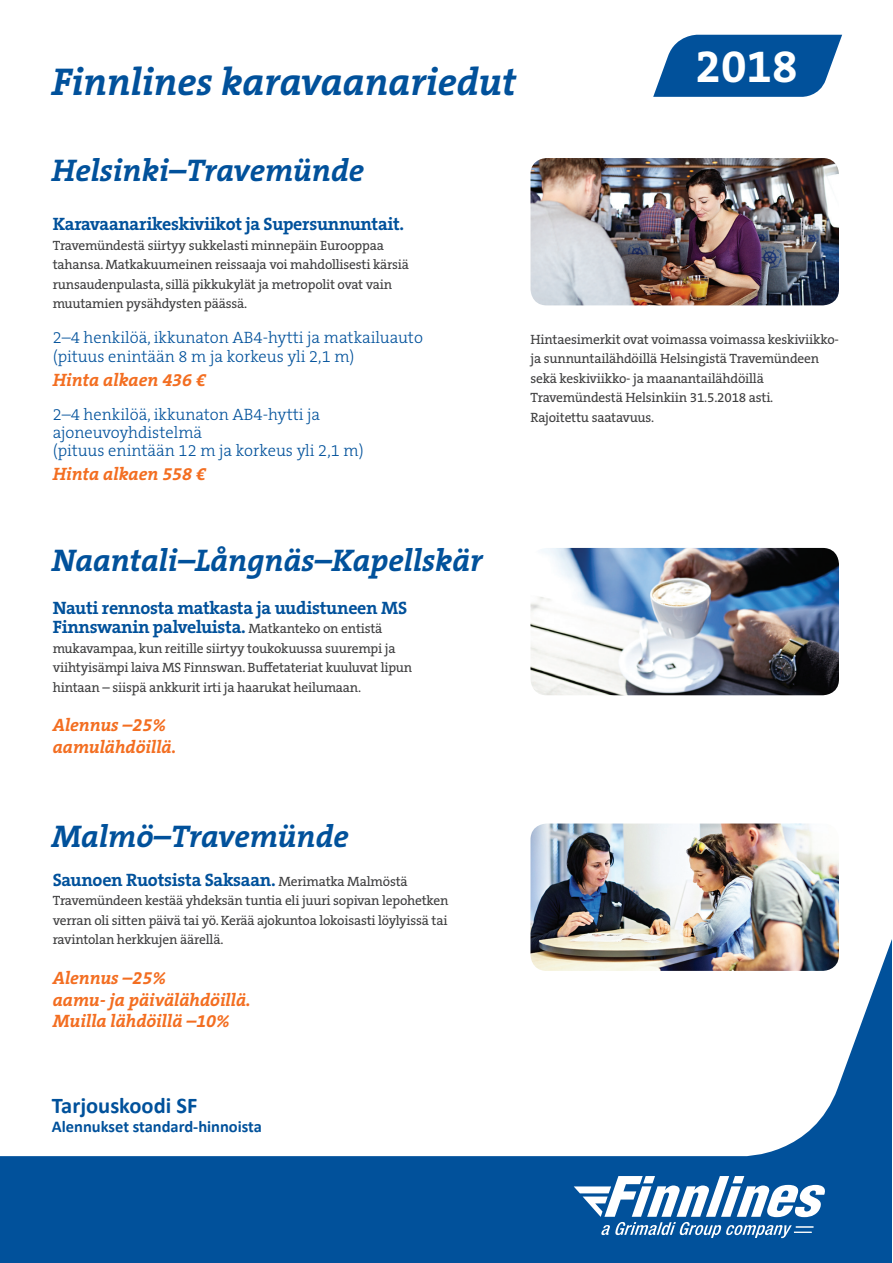
<style>
.page{position:relative;width:893px;height:1263px;background:#fff}
.page>*{position:absolute;margin:0;border:0;box-sizing:border-box;transform-origin:0 0}
.t1{font:700 46.5px "The Serif B Plus W7";color:#fff}
.t2{font:italic 700 39px "The Serif B Plus W7";color:#01519b}
.t3{font:italic 700 31.5px "The Serif B Plus W7";color:#01519b}
.t4{font:700 22.5px "Calibri";color:#01519b}
.t5{font:700 18px/19.5px "The Serif B Plus W7";letter-spacing:-.015em;color:#01519b}
.t6{font:italic 700 18px/21.6px "The Serif B Plus W7";color:#f36e21}
.t7{font:300 16.5px/18.1px "The Serif B Plus W3";color:#01519b}
.t8{font:700 16.5px "Calibri";color:#01519b}
.t9{font:13.5px/19.5px "The Serif B Plus W5 Plain";letter-spacing:-.015em;color:#3e3e3f}
.s1{font-family:"The Serif B Plus W5 Plain";font-weight:400;font-size:13.5px;color:#3e3e3f}
</style>
<div class="page">
<div style="left:1px;top:4px;width:891px;height:1259px;background:#01519b"></div>
<div style="left:1px;top:4px;width:891px;height:1152px;background:#fff"></div>
<svg style="left:574px;top:1176px;width:251px;height:62px"></svg>
<svg style="left:653px;top:35px;width:189px;height:62px"></svg>
<img style="left:530px;top:158px;width:309px;height:147px">
<img style="left:530px;top:548px;width:309px;height:147px">
<img style="left:530px;top:823px;width:309px;height:148px">
<h2 class="t2" style="left:52px;top:56px;width:466px">Finnlines karavaanariedut</h2>
<h1 class="t1" style="left:695px;top:36px;width:104px">2018</h1>
<h3 class="t3" style="left:52px;top:151px;width:314px">Helsinki–Travemünde</h3>
<h3 class="t5" style="left:53px;top:215px;width:353px">Karavaanarikeskiviikot ja Supersunnuntait.</h3>
<p class="t9" style="left:53px;top:236px;width:358px">Travemündestä siirtyy sukkelasti minnepäin Eurooppaa tahansa. Matkakuumeinen reissaaja voi mahdollisesti kärsiä runsaudenpulasta, sillä pikkukylät ja metropolit ovat vain muutamien pysähdysten päässä.</p>
<p class="t7" style="left:53px;top:329px;width:372px">2–4 henkilöä, ikkunaton AB4-hytti ja matkailuauto (pituus enintään 8 m ja korkeus yli 2,1 m)</p>
<h3 class="t6" style="left:53px;top:369px;width:155px">Hinta alkaen 436 €</h3>
<p class="t7" style="left:53px;top:405px;width:312px">2–4 henkilöä, ikkunaton AB4-hytti ja ajoneuvoyhdistelmä<br>(pituus enintään 12 m ja korkeus yli 2,1 m)</p>
<h3 class="t6" style="left:53px;top:463px;width:155px">Hinta alkaen 558 €</h3>
<p class="t9" style="left:530px;top:330px;width:310px">Hintaesimerkit ovat voimassa voimassa keskiviikko&shy;ja sunnuntailähdöillä Helsingistä Travemündeen sekä keskiviikko- ja maanantailähdöillä Travemündestä Helsinkiin 31.5.2018 asti.<br>Rajoitettu saatavuus.</p>
<h3 class="t3" style="left:52px;top:540px;width:432px">Naantali–Långnäs–Kapellskär</h3>
<h3 class="t5" style="left:53px;top:598px;width:356px">Nauti rennosta matkasta ja uudistuneen MS<br>Finnswanin palveluista. <span class="s1">Matkanteko on entistä</span></h3>
<p class="t9" style="left:53px;top:638px;width:361px">mukavampaa, kun reitille siirtyy toukokuussa suurempi ja viihtyisämpi laiva MS Finnswan. Buffetateriat kuuluvat lipun hintaan – siispä ankkurit irti ja haarukat heilumaan.</p>
<h3 class="t6" style="left:53px;top:715px;width:125px">Alennus –25% aamulähdöillä.</h3>
<h3 class="t3" style="left:52px;top:816px;width:298px">Malmö–Travemünde</h3>
<h3 class="t5" style="left:53px;top:870px;width:357px">Saunoen Ruotsista Saksaan. <span class="s1">Merimatka Malmöstä</span></h3>
<p class="t9" style="left:53px;top:891px;width:397px;text-align:justify">Travemündeen kestää yhdeksän tuntia eli juuri sopivan lepohetken verran oli sitten päivä tai yö. Kerää ajokuntoa lokoisasti löylyissä tai ravintolan herkkujen äärellä.</p>
<h3 class="t6" style="left:53px;top:967px;width:200px">Alennus –25%<br>aamu- ja päivälähdöillä.<br>Muilla lähdöillä –10%</h3>
<h3 class="t4" style="left:52px;top:1091px;width:147px">Tarjouskoodi SF</h3>
<p class="t8" style="left:52px;top:1115px;width:212px">Alennukset standard-hinnoista</p>
</div>
